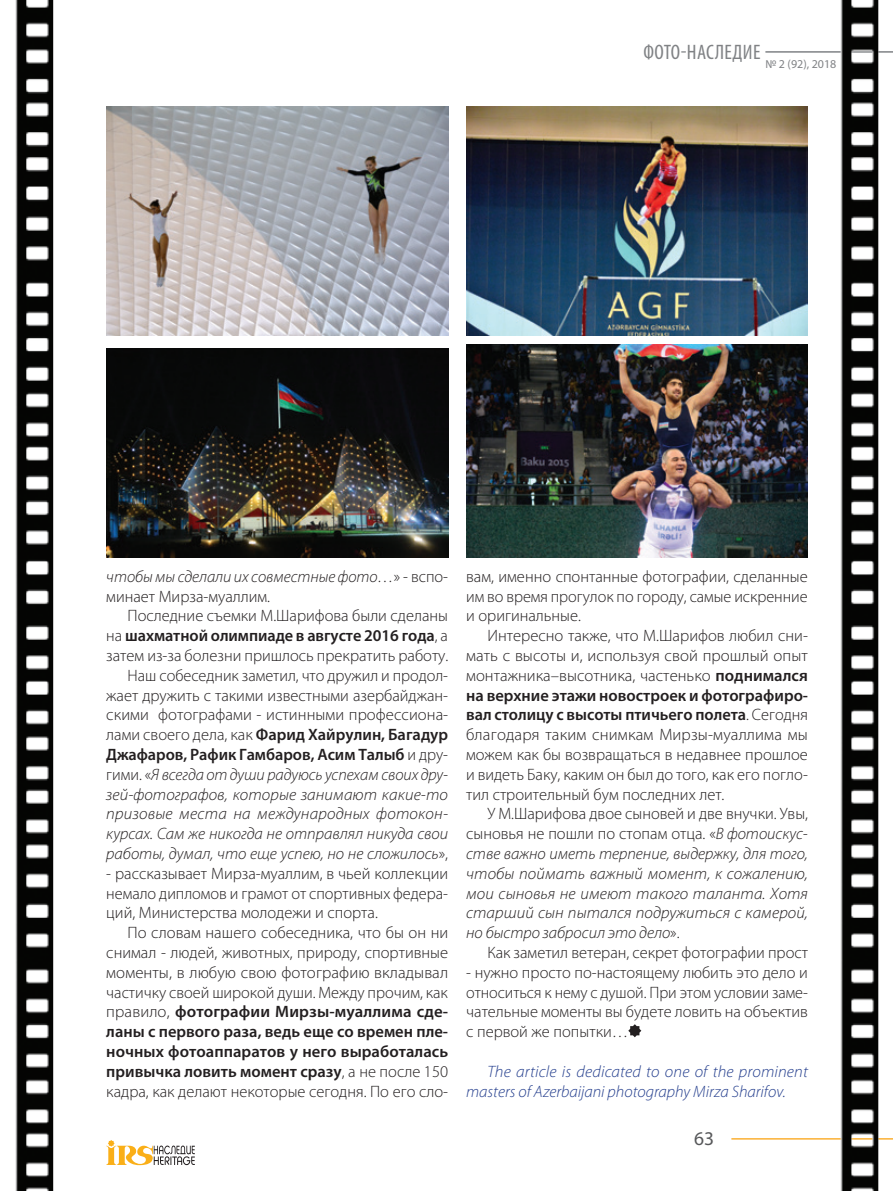
<style>
.page{position:relative;width:893px;height:1191px;background:#fff}
.page>*{position:absolute;margin:0;border:0;box-sizing:border-box;transform-origin:0 0}
.t1{font:condensed 21px "Myriad Pro";letter-spacing:.02em;color:#808285}
.t2{font:19.5px "Myriad Pro";color:#57585a}
.t3{font:300 16.5px/19.8px "Myriad Pro";color:#231f20;text-align:justify}
.t4{font:italic 300 16.5px "Myriad Pro";color:#231f20}
.t5{font:600 16.5px "Myriad Pro";color:#231f20}
.t6{font:italic 300 16.5px/19.8px "Myriad Pro";color:#253f8e}
.t7{font:12px "Myriad Pro";color:#808285}
.s1{font-style:normal}
.s2{font-weight:300}
.s3{font-weight:600}
.s4{font-style:italic}
</style>
<div class="page">
<hr style="left:765px;top:51px;width:128px;height:2px;background:#808285">
<hr style="left:731px;top:1138px;width:162px;height:1px;background:#fbb033">
<svg style="left:106px;top:1140px;width:89px;height:25px"></svg>
<img style="left:15px;top:0;width:39px;height:1191px">
<img style="left:821px;top:0;width:72px;height:1191px">
<svg style="left:628px;top:1024px;width:13px;height:13px"></svg>
<img style="left:106px;top:106px;width:342px;height:229px">
<img style="left:466px;top:106px;width:342px;height:229px">
<img style="left:466px;top:345px;width:342px;height:212px">
<img style="left:106px;top:349px;width:342px;height:208px">
<p class="t1" style="left:643px;top:39px;width:119px">ФОТО-НАСЛЕДИЕ</p>
<p class="t7" style="left:765px;top:56px;width:73px">№ 2 (92), 2018</p>
<p class="t4" style="left:106px;top:567px;width:343px">чтобы мы сделали их совместные фото…<span class="s1">» - вспо-</span></p>
<p class="t3" style="left:106px;top:586px;width:165px">минает Мирза-муаллим.</p>
<p class="t3" style="left:128px;top:606px;width:322px">Последние съемки М.Шарифова были сделаны</p>
<p class="t5" style="left:106px;top:625px;width:343px"><span class="s2">на</span> шахматной олимпиаде в августе 2016 года<span class="s2">, а</span></p>
<p class="t3" style="left:106px;top:646px;width:344px">затем из-за болезни пришлось прекратить работу.</p>
<p class="t3" style="left:128px;top:665px;width:322px">Наш собеседник заметил, что дружил и продол-</p>
<p class="t3" style="left:106px;top:685px;width:343px">жает дружить с такими известными азербайджан-</p>
<p class="t3" style="left:106px;top:705px;width:343px">скими фотографами - истинными профессиона-</p>
<p class="t5" style="left:106px;top:724px;width:343px"><span class="s2">лами своего дела, как</span> Фарид Хайрулин, Багадур</p>
<p class="t5" style="left:106px;top:744px;width:343px">Джафаров, Рафик Гамбаров, Асим Талыб <span class="s2">и дру-</span></p>
<p class="t4" style="left:106px;top:765px;width:343px"><span class="s1">гими. «</span>Я всегда от души радуюсь успехам своих дру-</p>
<p class="t4" style="left:106px;top:785px;width:343px">зей-фотографов, которые занимают какие-то</p>
<p class="t4" style="left:106px;top:805px;width:343px">призовые места на международных фотокон-</p>
<p class="t4" style="left:106px;top:825px;width:343px">курсах. Сам же никогда не отправлял никуда свои</p>
<p class="t4" style="left:106px;top:844px;width:343px">работы, думал, что еще успею, но не сложилось<span class="s1">»,</span></p>
<p class="t3" style="left:106px;top:863px;width:343px">- рассказывает Мирза-муаллим, в чьей коллекции</p>
<p class="t3" style="left:106px;top:883px;width:343px">немало дипломов и грамот от спортивных федера-</p>
<p class="t3" style="left:106px;top:903px;width:273px">ций, Министерства молодежи и спорта.</p>
<p class="t3" style="left:128px;top:923px;width:322px">По словам нашего собеседника, что бы он ни</p>
<p class="t3" style="left:106px;top:943px;width:343px">снимал - людей, животных, природу, спортивные</p>
<p class="t3" style="left:106px;top:962px;width:343px">моменты, в любую свою фотографию вкладывал</p>
<p class="t3" style="left:106px;top:982px;width:343px">частичку своей широкой души. Между прочим, как</p>
<p class="t5" style="left:106px;top:1001px;width:343px"><span class="s2">правило,</span> фотографии Мирзы-муаллима сде-</p>
<p class="t5" style="left:106px;top:1021px;width:343px">ланы с первого раза, ведь еще со времен пле-</p>
<p class="t5" style="left:106px;top:1041px;width:343px">ночных фотоаппаратов у него выработалась</p>
<p class="t5" style="left:106px;top:1060px;width:343px">привычка ловить момент сразу<span class="s2">, а не после 150</span></p>
<p class="t3" style="left:106px;top:1081px;width:343px">кадра, как делают некоторые сегодня. По его сло-</p>
<p class="t3" style="left:466px;top:566px;width:343px">вам, именно спонтанные фотографии, сделанные</p>
<p class="t3" style="left:466px;top:586px;width:343px">им во время прогулок по городу, самые искренние</p>
<p class="t3" style="left:466px;top:606px;width:116px">и оригинальные.</p>
<p class="t3" style="left:487px;top:626px;width:322px">Интересно также, что М.Шарифов любил сни-</p>
<p class="t3" style="left:466px;top:646px;width:343px">мать с высоты и, используя свой прошлый опыт</p>
<p class="t3" style="left:466px;top:665px;width:343px">монтажника–высотника, частенько <span class="s3">поднимался</span></p>
<p class="t5" style="left:466px;top:684px;width:343px">на верхние этажи новостроек и фотографиро-</p>
<p class="t5" style="left:466px;top:704px;width:343px">вал столицу с высоты птичьего полета<span class="s2">. Сегодня</span></p>
<p class="t3" style="left:466px;top:725px;width:343px">благодаря таким снимкам Мирзы-муаллима мы</p>
<p class="t3" style="left:466px;top:745px;width:343px">можем как бы возвращаться в недавнее прошлое</p>
<p class="t3" style="left:466px;top:764px;width:343px">и видеть Баку, каким он был до того, как его погло-</p>
<p class="t3" style="left:466px;top:784px;width:260px">тил строительный бум последних лет.</p>
<p class="t3" style="left:487px;top:804px;width:322px">У М.Шарифова двое сыновей и две внучки. Увы,</p>
<p class="t3" style="left:466px;top:824px;width:343px">сыновья не пошли по стопам отца. «<span class="s4">В фотоискус-</span></p>
<p class="t4" style="left:466px;top:844px;width:343px">стве важно иметь терпение, выдержку, для того,</p>
<p class="t4" style="left:466px;top:864px;width:343px">чтобы поймать важный момент, к сожалению,</p>
<p class="t4" style="left:466px;top:884px;width:343px">мои сыновья не имеют такого таланта. Хотя</p>
<p class="t4" style="left:466px;top:904px;width:343px">старший сын пытался подружиться с камерой,</p>
<p class="t4" style="left:466px;top:924px;width:215px">но быстро забросил это дело<span class="s1">».</span></p>
<p class="t3" style="left:487px;top:943px;width:322px">Как заметил ветеран, секрет фотографии прост</p>
<p class="t3" style="left:466px;top:962px;width:343px">- нужно просто по-настоящему любить это дело и относиться к нему с душой. При этом условии заме&shy;чательные моменты вы будете ловить на объектив с первой же попытки…</p>
<p class="t6" style="left:466px;top:1062px;width:343px;text-indent:21px">The article is dedicated to one of the prominent masters of Azerbaijani photography Mirza Sharifov.</p>
<p class="t2" style="left:694px;top:1126px;width:22px">63</p>
</div>
